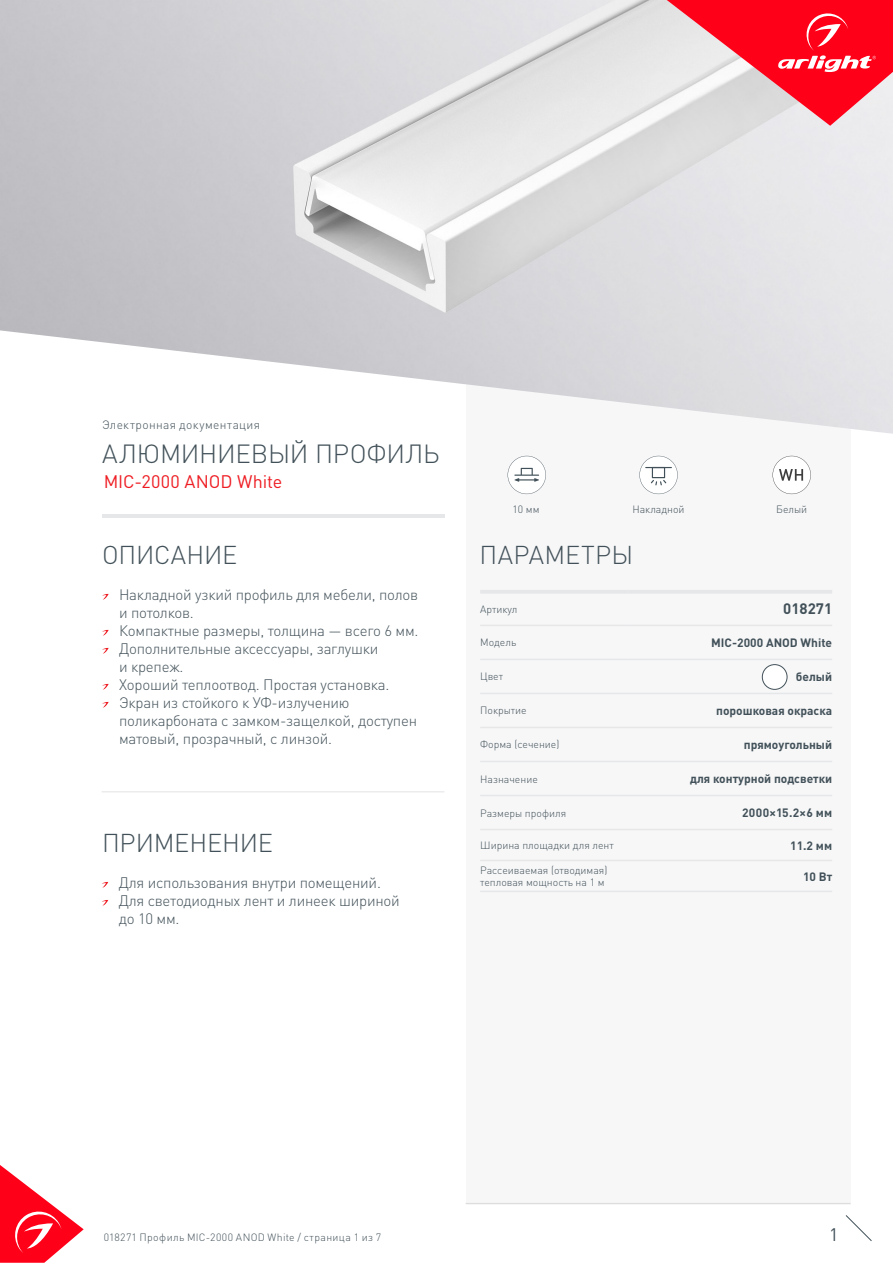
<style>
.page{position:relative;width:893px;height:1263px;background:#fff}
.page>*{position:absolute;margin:0;border:0;box-sizing:border-box;transform-origin:0 0}
.t1{font:300 25.95px "DIN Pro";letter-spacing:-.01em;color:#425159}
.t2{font:300 25.5px "DIN Pro";letter-spacing:-.005em;color:#425159}
.t3{font:300 25.5px "DIN Pro";letter-spacing:.015em;color:#425159}
.t4{font:18px "DIN Pro";letter-spacing:-.005em;color:#ee1d23}
.t5{font:18px "DIN Pro";color:#425159}
.t6{font:300 15px/18px "DIN Pro";letter-spacing:-.015em;color:#425159}
.t7{font:700 15px "DIN Pro";color:#425159}
.t8{font:700 12px "DIN Pro";color:#425159}
.t9{font:300 12px "DIN Pro";letter-spacing:.03em;color:#425159}
.t10{font:300 10.5px/12.6px "DIN Pro";color:#425159}
.t11{font:300 10.5px "DIN Pro";letter-spacing:.035em;color:#425159}
</style>
<div class="page">
<svg style="left:0;top:1165px;width:84px;height:98px"></svg>
<svg style="left:845px;top:1215px;width:27px;height:26px"></svg>
<div style="left:466px;top:250px;width:384px;height:954px;background:#f7f7f8"></div>
<svg style="left:639px;top:456px;width:39px;height:38px"></svg>
<svg style="left:508px;top:456px;width:38px;height:38px"></svg>
<img style="left:0;top:0;width:893px;height:434px">
<hr style="left:102px;top:514px;width:342px;height:3px;background:#e6e7e9">
<svg style="left:102px;top:594px;width:7px;height:6px"></svg>
<svg style="left:102px;top:630px;width:7px;height:6px"></svg>
<svg style="left:102px;top:648px;width:7px;height:6px"></svg>
<svg style="left:102px;top:684px;width:7px;height:6px"></svg>
<svg style="left:102px;top:702px;width:7px;height:6px"></svg>
<svg style="left:102px;top:882px;width:6px;height:6px"></svg>
<svg style="left:102px;top:900px;width:6px;height:6px"></svg>
<hr style="left:102px;top:791px;width:342px;height:1px;background:#e6e7e9">
<hr style="left:480px;top:590px;width:148px;height:4px;background:#e6e7e9">
<hr style="left:628px;top:590px;width:204px;height:4px;background:#e6e7e9">
<hr style="left:480px;top:625px;width:148px;height:1px;background:#e6e7e9">
<hr style="left:628px;top:625px;width:204px;height:1px;background:#e6e7e9">
<hr style="left:480px;top:659px;width:148px;height:1px;background:#e6e7e9">
<hr style="left:628px;top:659px;width:204px;height:1px;background:#e6e7e9">
<hr style="left:480px;top:693px;width:148px;height:1px;background:#e6e7e9">
<hr style="left:628px;top:693px;width:204px;height:1px;background:#e6e7e9">
<hr style="left:480px;top:727px;width:148px;height:1px;background:#e6e7e9">
<hr style="left:628px;top:727px;width:204px;height:1px;background:#e6e7e9">
<hr style="left:480px;top:761px;width:148px;height:1px;background:#e6e7e9">
<hr style="left:628px;top:761px;width:204px;height:1px;background:#e6e7e9">
<hr style="left:480px;top:795px;width:148px;height:1px;background:#e6e7e9">
<hr style="left:628px;top:795px;width:204px;height:1px;background:#e6e7e9">
<hr style="left:480px;top:829px;width:148px;height:1px;background:#e6e7e9">
<hr style="left:628px;top:829px;width:204px;height:1px;background:#e6e7e9">
<hr style="left:480px;top:860px;width:148px;height:1px;background:#e6e7e9">
<hr style="left:628px;top:860px;width:204px;height:1px;background:#e6e7e9">
<hr style="left:480px;top:891px;width:148px;height:1px;background:#e6e7e9">
<hr style="left:628px;top:891px;width:204px;height:1px;background:#e6e7e9">
<svg style="left:667px;top:0;width:226px;height:126px;background:#f36876"></svg>
<hr style="left:466px;top:1203px;width:384px;height:1px;background:#dcdddf">
<svg style="left:773px;top:456px;width:38px;height:38px"></svg>
<div style="left:762px;top:665px;width:25px;height:24px;background:#fff;border-radius:50%"></div>
<div style="left:762px;top:664px;width:25px;height:26px;border:1px solid #425159;border-radius:50%"></div>
<p class="t9" style="left:102px;top:417px;width:160px">Электронная документация</p>
<p class="t1" style="left:102px;top:436px;width:339px">АЛЮМИНИЕВЫЙ ПРОФИЛЬ</p>
<p class="t4" style="left:104px;top:470px;width:180px">MIC-2000 ANOD White</p>
<p class="t10" style="left:512px;top:502px;width:29px">10 мм</p>
<p class="t10" style="left:632px;top:502px;width:54px">Накладной</p>
<p class="t10" style="left:776px;top:502px;width:33px">Белый</p>
<p class="t2" style="left:102px;top:537px;width:137px">ОПИСАНИЕ</p>
<p class="t3" style="left:479px;top:537px;width:155px">ПАРАМЕТРЫ</p>
<p class="t6" style="left:119px;top:584px;width:301px">Накладной узкий профиль для мебели, полов и потолков.</p>
<p class="t6" style="left:119px;top:620px;width:301px">Компактные размеры, толщина — всего 6 мм.</p>
<p class="t6" style="left:119px;top:638px;width:261px">Дополнительные аксессуары, заглушки и крепеж.</p>
<p class="t6" style="left:119px;top:674px;width:272px">Хороший теплоотвод. Простая установка.</p>
<p class="t6" style="left:119px;top:692px;width:300px">Экран из стойкого к УФ-излучению поликарбоната с замком-защелкой, доступен матовый, прозрачный, с линзой.</p>
<p class="t10" style="left:480px;top:602px;width:39px">Артикул</p>
<p class="t7" style="left:783px;top:599px;width:50px">018271</p>
<p class="t10" style="left:480px;top:636px;width:38px">Модель</p>
<p class="t8" style="left:711px;top:634px;width:122px">MIC-2000 ANOD White</p>
<p class="t10" style="left:480px;top:670px;width:24px">Цвет</p>
<p class="t8" style="left:796px;top:668px;width:38px">белый</p>
<p class="t10" style="left:480px;top:704px;width:48px">Покрытие</p>
<p class="t8" style="left:716px;top:702px;width:117px">порошковая окраска</p>
<p class="t10" style="left:480px;top:738px;width:81px">Форма (сечение)</p>
<p class="t8" style="left:744px;top:736px;width:90px">прямоугольный</p>
<p class="t10" style="left:480px;top:772px;width:59px">Назначение</p>
<p class="t8" style="left:690px;top:770px;width:144px">для контурной подсветки</p>
<p class="t10" style="left:480px;top:806px;width:87px">Размеры профиля</p>
<p class="t8" style="left:742px;top:805px;width:92px">2000×15.2×6 мм</p>
<p class="t10" style="left:480px;top:838px;width:135px">Ширина площадки для лент</p>
<p class="t8" style="left:790px;top:837px;width:43px">11.2 мм</p>
<p class="t10" style="left:480px;top:863px;width:129px">Рассеиваемая (отводимая) тепловая мощность на 1 м</p>
<p class="t8" style="left:803px;top:868px;width:31px">10 Вт</p>
<p class="t2" style="left:102px;top:825px;width:172px">ПРИМЕНЕНИЕ</p>
<p class="t6" style="left:119px;top:872px;width:264px">Для использования внутри помещений.</p>
<p class="t6" style="left:119px;top:890px;width:283px">Для светодиодных лент и линеек шириной до 10 мм.</p>
<p class="t11" style="left:104px;top:1230px;width:279px">018271 Профиль MIC-2000 ANOD White / страница 1 из 7</p>
<p class="t5" style="left:829px;top:1222px;width:11px">1</p>
</div>
